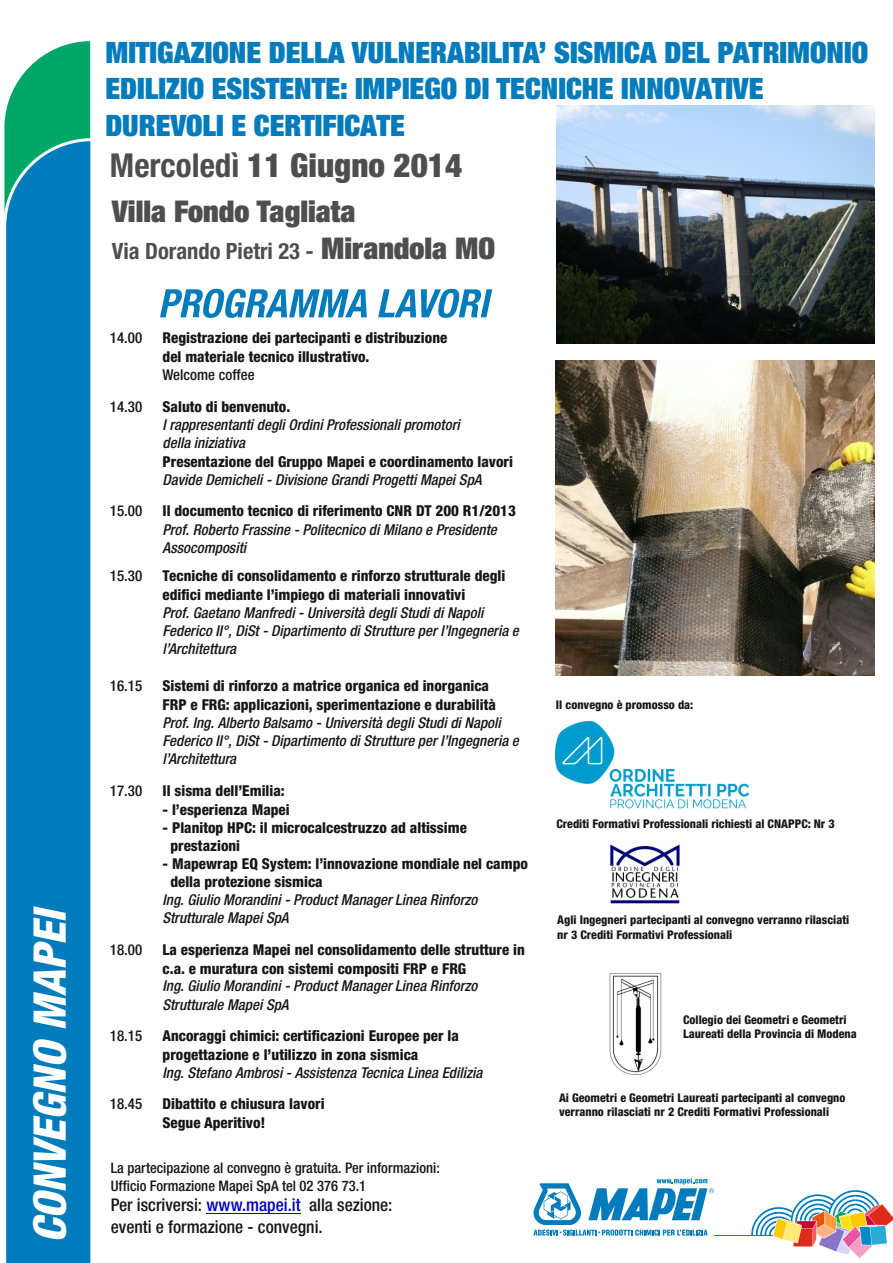
<style>
.page{position:relative;width:893px;height:1263px;background:#fff}
.page>*{position:absolute;margin:0;border:0;box-sizing:border-box;transform-origin:0 0}
.t1{font:italic 800 condensed 45px "Helvetica Neue LTW1 G";color:#fff}
.t2{font:700 33px "Helvetica Neue LTW1 G";color:#4e4e4d}
.t3{font:700 30px "Helvetica Neue LTW1 G";color:#4e4e4d}
.t4{font:700 29.55px/36.3px "Helvetica Neue LTW1 G";color:#007bbc}
.t5{font:700 condensed 22.5px "Helvetica Neue LTW1 G";color:#4e4e4d}
.t6{font:500 condensed 17.55px/21.6px "Helvetica Neue LTW1 G";color:#151616}
.t7{font:800 condensed 15px/18.9px "Helvetica Neue LTW1 G";color:#151616}
.t8{font:italic 500 condensed 15px/18.3px "Helvetica Neue LTW1 G";color:#151616}
.t9{font:500 condensed 15px "Helvetica Neue LTW1 G";color:#151616}
.t10{font:500 condensed 14.55px/18px "Helvetica Neue LTW1 G";color:#151616}
.t11{font:800 condensed 12px/14.4px "Helvetica Neue LTW1 G";color:#151616}
.s1{font-stretch:condensed}
.s2{font-stretch:normal;font-size:30px}
.s3{color:#0000c4}
</style>
<div class="page">
<svg style="left:160px;top:289px;width:207px;height:29px"></svg>
<svg style="left:378px;top:289px;width:114px;height:29px"></svg>
<svg style="left:4px;top:41px;width:87px;height:96px;fill:#00a668"></svg>
<div style="left:4px;top:137px;width:87px;height:1126px;background:#007bbc"></div>
<hr style="left:714px;top:1235px;width:64px;height:1px;background:#007bbc">
<svg style="left:751px;top:1190px;width:142px;height:68px"></svg>
<svg style="left:533px;top:1178px;width:181px;height:58px"></svg>
<img style="left:610px;top:844px;width:70px;height:60px">
<img style="left:556px;top:722px;width:193px;height:87px">
<img style="left:557px;top:105px;width:318px;height:239px">
<img style="left:556px;top:360px;width:319px;height:315px">
<hr style="left:206px;top:1213px;width:95px;height:1px;background:#0000c4">
<img style="left:610px;top:973px;width:52px;height:101px">
<h1 class="t1" style="left:34px;top:1243px;width:335px;rotate:-90deg">CONVEGNO MAPEI</h1>
<h3 class="t4" style="left:105px;top:38px;width:764px">MITIGAZIONE DELLA VULNERABILITA’ SISMICA DEL PATRIMONIO<br>EDILIZIO ESISTENTE: IMPIEGO DI TECNICHE INNOVATIVE<br>DUREVOLI E CERTIFICATE</h3>
<h2 class="t2" style="left:110px;top:153px;width:354px"><span class="s1">Mercoledì</span> 11 Giugno 2014</h2>
<h3 class="t3" style="left:112px;top:200px;width:245px">Villa Fondo Tagliata</h3>
<h3 class="t5" style="left:112px;top:243px;width:385px">Via Dorando Pietri 23 - <span class="s2">Mirandola MO</span></h3>
<p class="t9" style="left:110px;top:333px;width:34px">14.00</p>
<p class="t7" style="left:163px;top:331px;width:286px">Registrazione dei partecipanti e distribuzione del materiale tecnico illustrativo.</p>
<p class="t9" style="left:163px;top:369px;width:94px">Welcome coffee</p>
<p class="t9" style="left:110px;top:401px;width:34px">14.30</p>
<p class="t7" style="left:163px;top:399px;width:129px">Saluto di benvenuto.</p>
<p class="t8" style="left:163px;top:418px;width:299px">I rappresentanti degli Ordini Professionali promotori della iniziativa</p>
<p class="t7" style="left:163px;top:454px;width:352px">Presentazione del Gruppo Mapei e coordinamento lavori</p>
<p class="t8" style="left:163px;top:472px;width:321px">Davide Demicheli - Divisione Grandi Progetti Mapei SpA</p>
<p class="t9" style="left:110px;top:506px;width:34px">15.00</p>
<p class="t7" style="left:163px;top:504px;width:355px">Il documento tecnico di riferimento CNR DT 200 R1/2013</p>
<p class="t8" style="left:163px;top:522px;width:336px">Prof. Roberto Frassine - Politecnico di Milano e Presidente<br>Assocompositi</p>
<p class="t9" style="left:110px;top:570px;width:34px">15.30</p>
<p class="t7" style="left:163px;top:568px;width:344px">Tecniche di consolidamento e rinforzo strutturale degli edifici mediante l’impiego di materiali innovativi</p>
<p class="t8" style="left:163px;top:605px;width:358px">Prof. Gaetano Manfredi - Università degli Studi di Napoli<br>Federico II°, DiSt - Dipartimento di Strutture per l’Ingegneria e l’Architettura</p>
<p class="t9" style="left:110px;top:680px;width:34px">16.15</p>
<p class="t7" style="left:163px;top:678px;width:335px">Sistemi di rinforzo a matrice organica ed inorganica<br>FRP e FRG: applicazioni, sperimentazione e durabilità</p>
<p class="t8" style="left:163px;top:715px;width:358px">Prof. Ing. Alberto Balsamo - Università degli Studi di Napoli<br>Federico II°, DiSt - Dipartimento di Strutture per l’Ingegneria e l’Architettura</p>
<p class="t9" style="left:110px;top:785px;width:34px">17.30</p>
<p class="t7" style="left:163px;top:783px;width:124px">Il sisma dell’Emilia:</p>
<p class="t7" style="left:163px;top:802px;width:129px">- l’esperienza Mapei</p>
<p class="t7" style="left:170px;top:821px;width:298px;line-height:18px;text-indent:-8px">- Planitop HPC: il microcalcestruzzo ad altissime prestazioni</p>
<p class="t7" style="left:170px;top:857px;width:359px;line-height:18px;text-indent:-8px">- Mapewrap EQ System: l’innovazione mondiale nel campo della protezione sismica</p>
<p class="t8" style="left:163px;top:892px;width:316px">Ing. Giulio Morandini - Product Manager Linea Rinforzo<br>Strutturale Mapei SpA</p>
<p class="t9" style="left:110px;top:944px;width:34px">18.00</p>
<p class="t7" style="left:163px;top:942px;width:364px">La esperienza Mapei nel consolidamento delle strutture in c.a. e muratura con sistemi compositi FRP e FRG</p>
<p class="t8" style="left:163px;top:979px;width:316px">Ing. Giulio Morandini - Product Manager Linea Rinforzo<br>Strutturale Mapei SpA</p>
<p class="t9" style="left:110px;top:1030px;width:34px">18.15</p>
<p class="t7" style="left:163px;top:1029px;width:298px">Ancoraggi chimici: certificazioni Europee per la progettazione e l’utilizzo in zona sismica</p>
<p class="t8" style="left:163px;top:1065px;width:321px">Ing. Stefano Ambrosi - Assistenza Tecnica Linea Edilizia</p>
<p class="t9" style="left:110px;top:1099px;width:34px">18.45</p>
<p class="t7" style="left:163px;top:1097px;width:164px">Dibattito e chiusura lavori<br>Segue Aperitivo!</p>
<p class="t10" style="left:111px;top:1160px;width:331px">La partecipazione al convegno è gratuita. Per informazioni:<br>Ufficio Formazione Mapei SpA tel 02 376 73.1</p>
<p class="t6" style="left:111px;top:1197px;width:191px">Per iscriversi: <span class="s3">www.mapei.it</span></p>
<p class="t6" style="left:111px;top:1197px;width:283px;text-indent:198px">alla sezione: eventi e formazione - convegni.</p>
<p class="t11" style="left:556px;top:700px;width:139px">Il convegno è promosso da:</p>
<p class="t11" style="left:556px;top:818px;width:280px">Crediti Formativi Professionali richiesti al CNAPPC: Nr 3</p>
<p class="t11" style="left:557px;top:914px;width:294px">Agli Ingegneri partecipanti al convegno verranno rilasciati nr 3 Crediti Formativi Professionali</p>
<p class="t11" style="left:683px;top:1014px;width:175px">Collegio dei Geometri e Geometri<br>Laureati della Provincia di Modena</p>
<p class="t11" style="left:559px;top:1092px;width:288px">Ai Geometri e Geometri Laureati partecipanti al convegno verranno rilasciati nr 2 Crediti Formativi Professionali</p>
</div>
